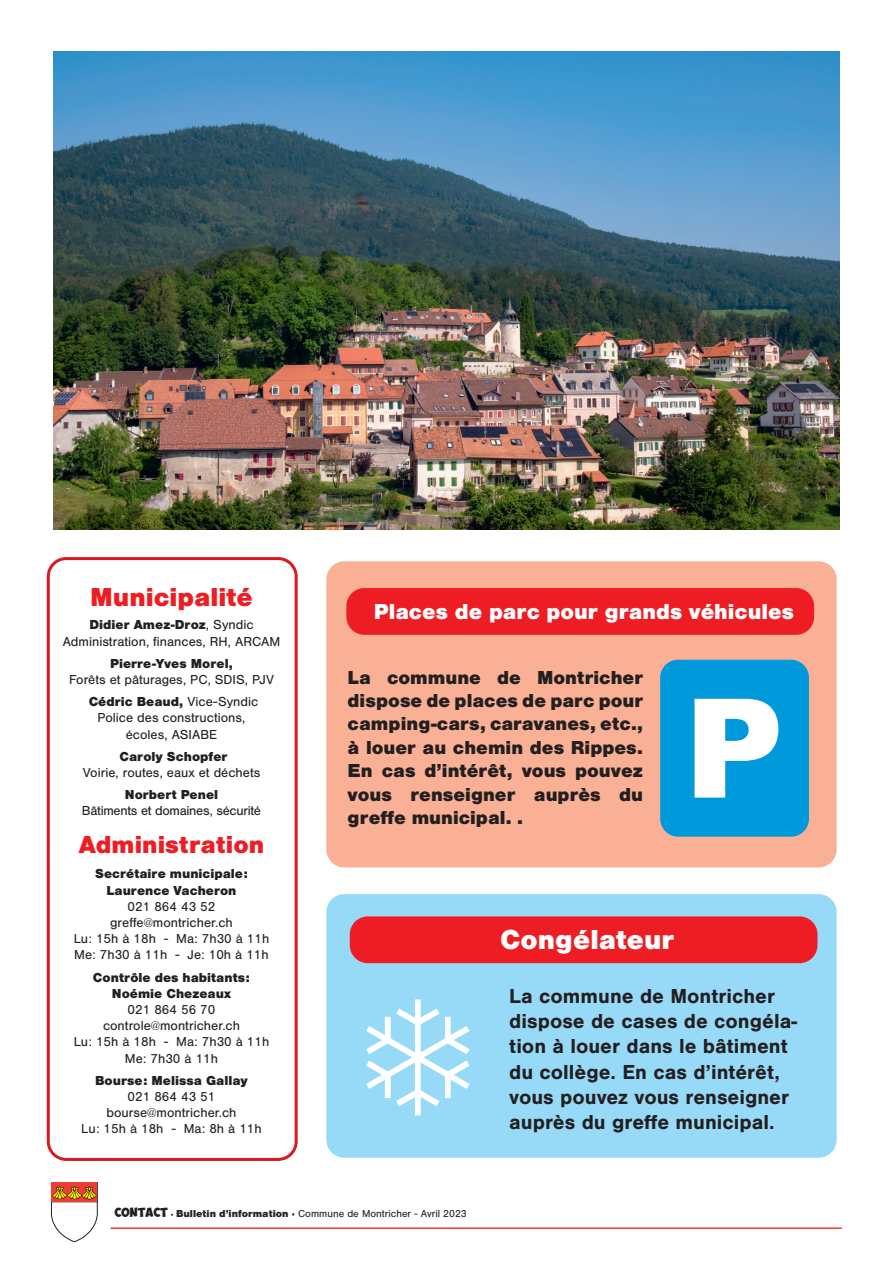
<style>
.page{position:relative;width:893px;height:1263px;background:#fff}
.page>*{position:absolute;margin:0;border:0;box-sizing:border-box;transform-origin:0 0}
.t1{font:900 138px "Arial";color:#fff}
.t2{font:900 28.5px "Nimbus San";letter-spacing:.005em;color:#fff}
.t3{font:900 27px "Nimbus San";color:#ee1d23}
.t4{font:900 25.5px "Nimbus San";color:#ee1d23}
.t5{font:900 22.5px "Nimbus San";color:#fff}
.t6{font:700 21px/25.2px "Nimbus San";color:#231f20}
.t7{font:900 19.5px/23.4px "Nimbus San";color:#231f20;text-align:justify}
.t8{font:13.5px/16.2px "Nimbus San";color:#231f20;text-align:center}
.t9{font:900 13.5px/16.2px "Nimbus San";color:#231f20;text-align:center}
.t10{font:13.5px "Nimbus San";letter-spacing:-.02em;color:#231f20}
.t11{font:10.5px "Nimbus San";color:#231f20}
.s1{font-weight:900}
.s2{font-family:"Obelix Pro";font-weight:700;font-size:9px}
.s3{font-weight:900;font-size:9px}
</style>
<div class="page">
<hr style="left:111px;top:1227px;width:731px;height:2px;background:#ee3e34">
<svg style="left:50px;top:1182px;width:48px;height:60px"></svg>
<div style="left:47px;top:557px;width:251px;height:604px;border:3px solid #d9181f;border-radius:18px"></div>
<img style="left:53px;top:51px;width:787px;height:478px">
<div style="left:326px;top:561px;width:511px;height:306px;background:#f9b095;border-radius:18px"></div>
<div style="left:346px;top:588px;width:468px;height:47px;background:#ee1d23;border-radius:18px"></div>
<div style="left:326px;top:894px;width:511px;height:264px;background:#97daf8;border-radius:18px"></div>
<div style="left:350px;top:916px;width:467px;height:47px;background:#ee1d23;border-radius:18px"></div>
<div style="left:660px;top:660px;width:149px;height:177px;background:#0099dc;border-radius:18px"></div>
<h3 class="t3" style="left:90px;top:581px;width:164px">Municipalité</h3>
<p class="t8" style="left:63px;top:617px;width:219px"><span class="s1">Didier Amez-Droz</span>, Syndic<br>Administration, finances, RH, ARCAM</p>
<p class="t9" style="left:110px;top:655px;width:124px">Pierre-Yves Morel,</p>
<p class="t8" style="left:69px;top:668px;width:206px;line-height:22.2px">Forêts et pâturages, PC, SDIS, PJV<br><span class="s1">Cédric Beaud,</span> Vice-Syndic</p>
<p class="t8" style="left:98px;top:710px;width:149px">Police des constructions, écoles, ASIABE</p>
<p class="t9" style="left:120px;top:748px;width:110px">Caroly Schopfer</p>
<p class="t8" style="left:83px;top:764px;width:179px">Voirie, routes, eaux et déchets</p>
<p class="t9" style="left:125px;top:787px;width:95px">Norbert Penel</p>
<p class="t10" style="left:82px;top:803px;width:181px">Bâtiments et domaines, sécurité</p>
<h3 class="t4" style="left:79px;top:830px;width:187px">Administration</h3>
<p class="t9" style="left:95px;top:866px;width:154px">Secrétaire municipale:<br>Laurence Vacheron</p>
<p class="t8" style="left:74px;top:898px;width:197px">021 864 43 52 greffe@montricher.ch<br>Lu: 15h à 18h - Ma: 7h30 à 11h<br>Me: 7h30 à 11h - Je: 10h à 11h</p>
<p class="t9" style="left:93px;top:969px;width:159px">Contrôle des habitants:<br>Noémie Chezeaux</p>
<p class="t8" style="left:74px;top:1001px;width:197px">021 864 56 70 controle@montricher.ch<br>Lu: 15h à 18h - Ma: 7h30 à 11h<br>Me: 7h30 à 11h</p>
<p class="t9" style="left:95px;top:1072px;width:154px">Bourse: Melissa Gallay</p>
<p class="t8" style="left:81px;top:1088px;width:182px">021 864 43 51 bourse@montricher.ch<br>Lu: 15h à 18h - Ma: 8h à 11h</p>
<h3 class="t5" style="left:374px;top:599px;width:422px">Places de parc pour grands véhicules</h3>
<h3 class="t7" style="left:348px;top:665px;width:297px">La commune de Montricher dispose de places de parc pour camping-cars, caravanes, etc., à louer au chemin des Rippes.<br>En cas d’intérêt, vous pouvez vous renseigner auprès du greffe municipal. .</h3>
<h1 class="t1" style="left:685px;top:648px;width:101px">P</h1>
<h2 class="t2" style="left:500px;top:923px;width:176px">Congélateur</h2>
<h3 class="t6" style="left:509px;top:984px;width:289px">La commune de Montricher dispose de cases de congéla&shy;tion à louer dans le bâtiment du collège. En cas d’intérêt, vous pouvez vous renseigner auprès du greffe municipal.</h3>
<p class="t11" style="left:115px;top:1207px;width:353px"><span class="s2">CONTACT</span> <span class="s3">·</span> <span class="s1">Bulletin d’information ·</span> Commune de Montricher - Avril 2023</p>
</div>
